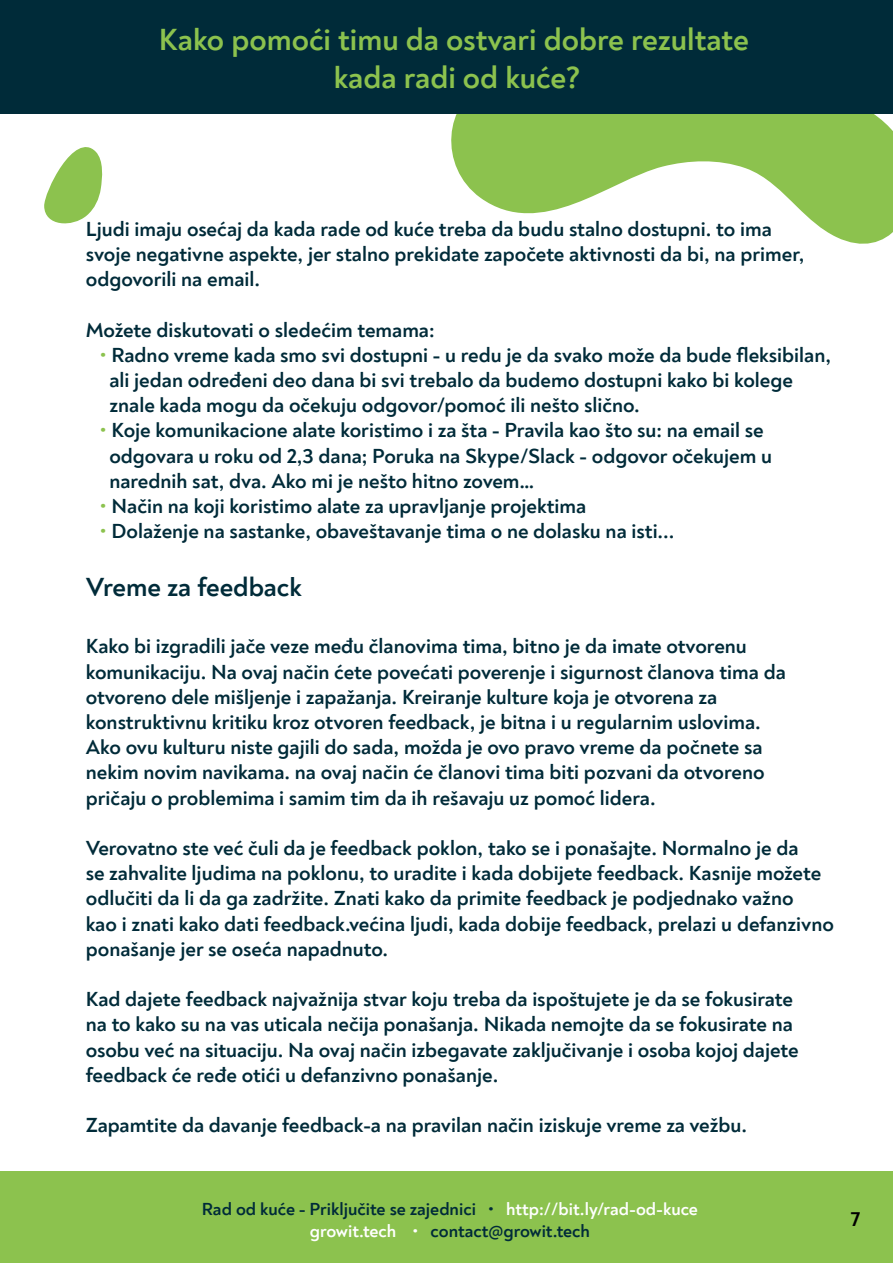
<style>
.page{position:relative;width:893px;height:1263px;background:#fff}
.page>*{position:absolute;margin:0;border:0;box-sizing:border-box;transform-origin:0 0}
.t1{font:700 31.5px/37.8px "Noah";color:#8cc24e;text-align:center}
.t2{font:700 27px "Noah";color:#002b39}
.t3{font:700 21px/25.2px "Noah";color:#002b39}
.t4{font:700 21px "Noah";color:#000}
.t5{font:700 18px/21.6px "Noah";color:#002b39;text-align:center}
.s1{color:#8cc24e}
.s2{color:#fff}
</style>
<div class="page">
<svg style="left:451px;top:114px;width:442px;height:130px;fill:#8cc24e"></svg>
<svg style="left:44px;top:147px;width:59px;height:77px"></svg>
<div style="left:0;top:0;width:893px;height:114px;background:#002b39"></div>
<div style="left:0;top:1171px;width:893px;height:92px;background:#8cc24e"></div>
<h1 class="t1" style="left:159px;top:20px;width:591px">Kako pomoći timu da ostvari dobre rezultate kada radi od kuće?</h1>
<p class="t3" style="left:86px;top:216px;width:720px">Ljudi imaju osećaj da kada rade od kuće treba da budu stalno dostupni. to ima svoje negativne aspekte, jer stalno prekidate započete aktivnosti da bi, na primer, odgovorili na email.</p>
<p class="t3" style="left:86px;top:317px;width:350px">Možete diskutovati o sledećim temama:</p>
<p class="t3" style="left:109px;top:342px;width:723px;text-indent:-9px"><span class="s1">•</span> Radno vreme kada smo svi dostupni - u redu je da svako može da bude fleksibilan, ali jedan određeni deo dana bi svi trebalo da budemo dostupni kako bi kolege znale kada mogu da očekuju odgovor/pomoć ili nešto slično.</p>
<p class="t3" style="left:109px;top:418px;width:664px;text-indent:-9px"><span class="s1">•</span> Koje komunikacione alate koristimo i za šta - Pravila kao što su: na email se odgovara u roku od 2,3 dana; Poruka na Skype/Slack - odgovor očekujem u narednih sat, dva. Ako mi je nešto hitno zovem…</p>
<p class="t3" style="left:100px;top:493px;width:488px"><span class="s1">•</span> Način na koji koristimo alate za upravljanje projektima</p>
<p class="t3" style="left:100px;top:518px;width:576px"><span class="s1">•</span> Dolaženje na sastanke, obaveštavanje tima o ne dolasku na isti...</p>
<p class="t2" style="left:86px;top:570px;width:218px">Vreme za feedback</p>
<p class="t3" style="left:86px;top:634px;width:702px">Kako bi izgradili jače veze među članovima tima, bitno je da imate otvorenu komunikaciju. Na ovaj način ćete povećati poverenje i sigurnost članova tima da otvoreno dele mišljenje i zapažanja. Kreiranje kulture koja je otvorena za konstruktivnu kritiku kroz otvoren feedback, je bitna i u regularnim uslovima.<br>Ako ovu kulturu niste gajili do sada, možda je ovo pravo vreme da počnete sa nekim novim navikama. na ovaj način će članovi tima biti pozvani da otvoreno pričaju o problemima i samim tim da ih rešavaju uz pomoć lidera.</p>
<p class="t3" style="left:86px;top:835px;width:750px">Verovatno ste već čuli da je feedback poklon, tako se i ponašajte. Normalno je da<br>se zahvalite ljudima na poklonu, to uradite i kada dobijete feedback. Kasnije možete odlučiti da li da ga zadržite. Znati kako da primite feedback je podjednako važno<br>kao i znati kako dati feedback.većina ljudi, kada dobije feedback, prelazi u defanzivno ponašanje jer se oseća napadnuto.</p>
<p class="t3" style="left:86px;top:986px;width:714px">Kad dajete feedback najvažnija stvar koju treba da ispoštujete je da se fokusirate na to kako su na vas uticala nečija ponašanja. Nikada nemojte da se fokusirate na osobu već na situaciju. Na ovaj način izbegavate zaključivanje i osoba kojoj dajete feedback će ređe otići u defanzivno ponašanje.</p>
<p class="t3" style="left:86px;top:1112px;width:663px">Zapamtite da davanje feedback-a na pravilan način iziskuje vreme za vežbu.</p>
<p class="t5" style="left:202px;top:1198px;width:498px">Rad od kuće - Priključite se zajednici • <span class="s2">http://bit.ly/rad-od-kuce growit.tech •</span> contact@growit.tech</p>
<p class="t4" style="left:851px;top:1205px;width:11px">7</p>
</div>
